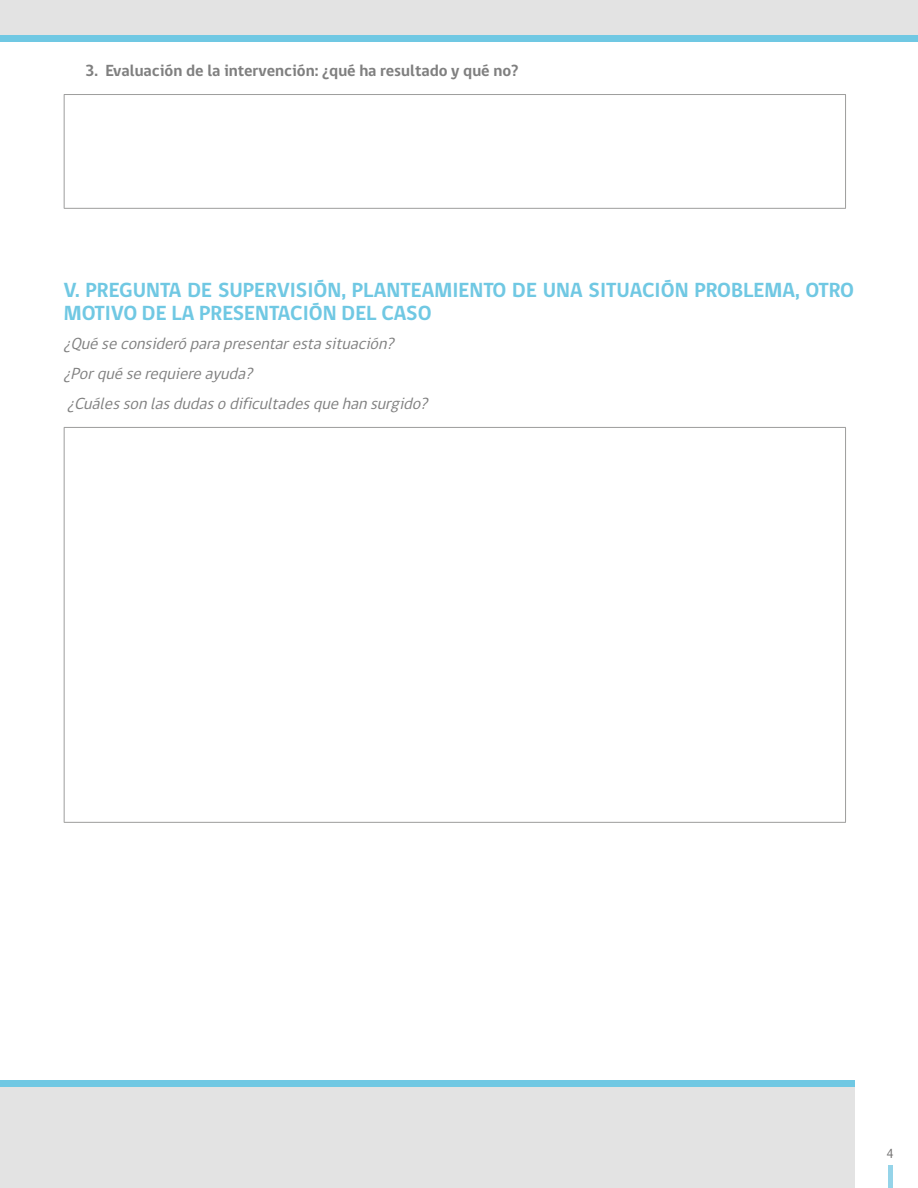
<style>
.page{position:relative;width:918px;height:1188px;background:#fff}
.page>*{position:absolute;margin:0;border:0;box-sizing:border-box;transform-origin:0 0}
.t1{font:700 21px/22.6px "gob CL";color:#70c8e3}
.t2{font:italic 16.5px/29.8px "gob CL";color:#7f7f7f}
.t3{font:700 16.5px "gob CL";color:#7f7f7f}
.t4{font:13.5px "gob CL";color:#706f6f}
</style>
<div class="page">
<div style="left:888px;top:1166px;width:5px;height:22px;background:#95d4e9"></div>
<div style="left:0;top:0;width:918px;height:39px;background:#e3e3e3"></div>
<div style="left:0;top:35px;width:918px;height:6px;background:#70c8e3"></div>
<hr style="left:64px;top:94px;width:782px;height:1px;background:#9d9d9c">
<hr style="left:64px;top:95px;width:1px;height:113px;background:#9d9d9c">
<hr style="left:845px;top:95px;width:1px;height:113px;background:#9d9d9c">
<hr style="left:64px;top:208px;width:782px;height:1px;background:#9d9d9c">
<hr style="left:64px;top:427px;width:782px;height:1px;background:#9d9d9c">
<hr style="left:64px;top:428px;width:1px;height:394px;background:#9d9d9c">
<hr style="left:845px;top:428px;width:1px;height:394px;background:#9d9d9c">
<hr style="left:64px;top:822px;width:782px;height:1px;background:#9d9d9c">
<div style="left:0;top:1087px;width:854px;height:101px;background:#e3e3e3"></div>
<div style="left:0;top:1080px;width:854px;height:7px;background:#70c8e3"></div>
<p class="t3" style="left:85px;top:59px;width:435px">3. Evaluación de la intervención: ¿qué ha resultado y qué no?</p>
<p class="t1" style="left:64px;top:279px;width:792px">V. PREGUNTA DE SUPERVISIÓN, PLANTEAMIENTO DE UNA SITUACIÓN PROBLEMA, OTRO<br>MOTIVO DE LA PRESENTACIÓN DEL CASO</p>
<p class="t2" style="left:64px;top:329px;width:370px">¿Quéseconsideróparapresentarestasituación? ¿Porquéserequiereayuda? ¿Cuálessonlasdudasodificultadesquehansurgido?</p>
<p class="t4" style="left:887px;top:1144px;width:9px">4</p>
</div>
